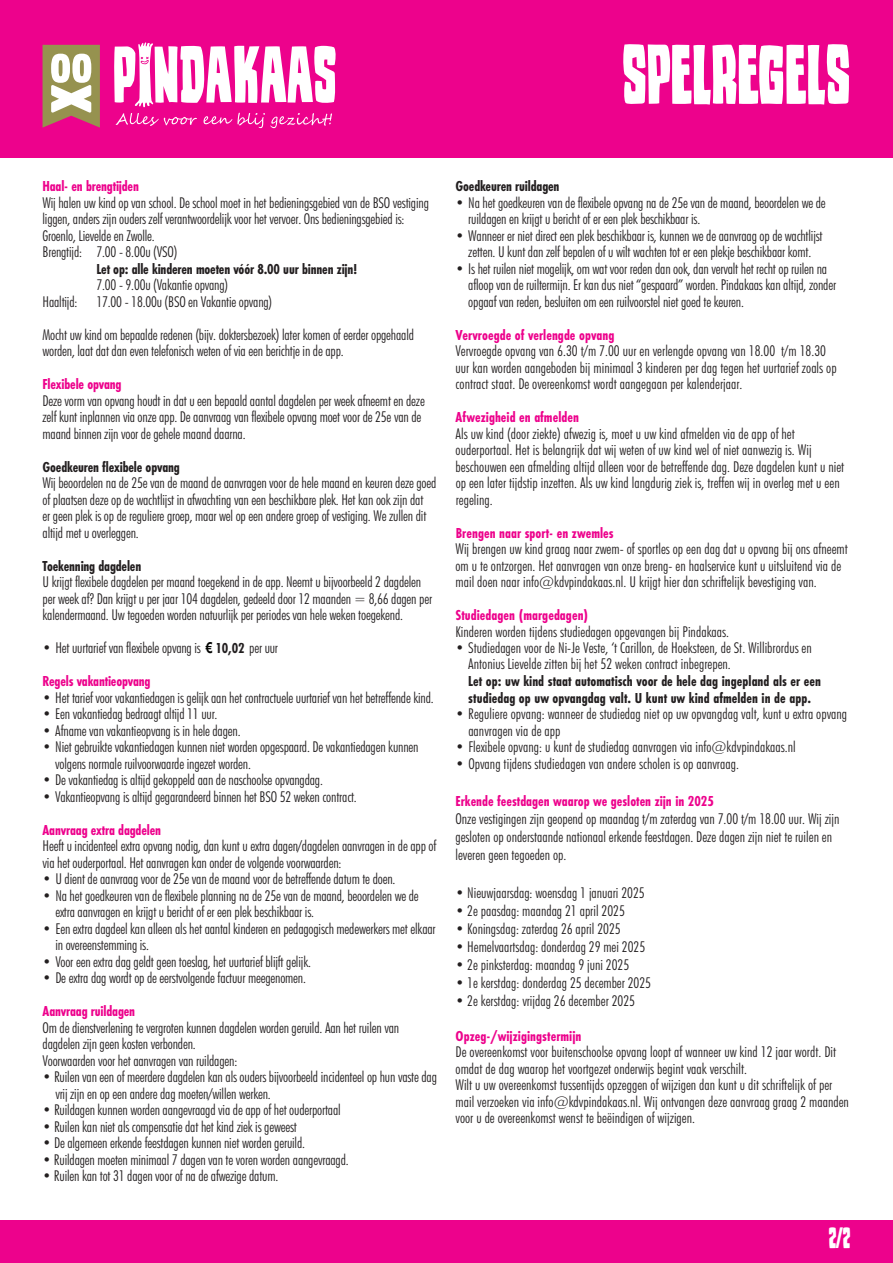
<style>
.page{position:relative;width:893px;height:1263px;background:#fff}
.page>*{position:absolute;margin:0;border:0;box-sizing:border-box;transform-origin:0 0}
.t1{font:89.7px "Wood Stamp";letter-spacing:-.02em;color:#fff}
.t2{font:31.5px "Wood Stamp";color:#fff}
.t3{font:300 condensed 15px/16.5px "Futura BT";letter-spacing:-.01em;color:#231f20}
.t4{font:700 15px "Futura PT Cond";color:#ed028c}
.t5{font:700 15px/16.5px "Futura PT Cond";letter-spacing:-.01em;color:#231f20}
.s1{font-family:"Arial Narrow";font-weight:700;font-stretch:normal;color:#040503}
.s2{font-family:"Futura PT Cond";font-weight:700;font-stretch:normal}
</style>
<div class="page">
<div style="left:0;top:1220px;width:893px;height:43px;background:#ed028c"></div>
<div style="left:0;top:0;width:893px;height:157px;background:#ed028c"></div>
<svg style="left:43px;top:45px;width:57px;height:83px;background:#bfab8e"></svg>
<svg style="left:114px;top:42px;width:222px;height:86px"></svg>
<h1 class="t1" style="left:621px;top:28px;width:232px">SPELREGELS</h1>
<p class="t4" style="left:43px;top:177px;width:98px">Haal- en brengtijden</p>
<p class="t3" style="left:43px;top:194px;width:388px">Wij halen uw kind op van school. De school moet in het bedieningsgebied van de BSO vestiging liggen, anders zijn ouders zelf verantwoordelijk voor het vervoer. Ons bedieningsgebied is:<br>Groenlo, Lievelde en Zwolle.<br>Brengtijd: 7.00 - 8.00u (VSO)</p>
<p class="t5" style="left:97px;top:260px;width:263px">Let op: alle kinderen moeten vóór 8.00 uur binnen zijn!</p>
<p class="t3" style="left:97px;top:276px;width:133px">7.00 - 9.00u (Vakantie opvang)</p>
<p class="t3" style="left:43px;top:293px;width:36px">Haaltijd:</p>
<p class="t3" style="left:97px;top:293px;width:177px">17.00 - 18.00u (BSO en Vakantie opvang)</p>
<p class="t3" style="left:43px;top:326px;width:373px">Mocht uw kind om bepaalde redenen (bijv. doktersbezoek) later komen of eerder opgehaald worden, laat dat dan even telefonisch weten of via een berichtje in de app.</p>
<p class="t4" style="left:43px;top:375px;width:81px">Flexibele opvang</p>
<p class="t3" style="left:43px;top:392px;width:384px">Deze vorm van opvang houdt in dat u een bepaald aantal dagdelen per week afneemt en deze zelf kunt inplannen via onze app. De aanvraag van flexibele opvang moet voor de 25e van de maand binnen zijn voor de gehele maand daarna.</p>
<p class="t5" style="left:43px;top:458px;width:139px">Goedkeuren flexibele opvang</p>
<p class="t3" style="left:43px;top:474px;width:395px">Wij beoordelen na de 25e van de maand de aanvragen voor de hele maand en keuren deze goed of plaatsen deze op de wachtlijst in afwachting van een beschikbare plek. Het kan ook zijn dat<br>er geen plek is op de reguliere groep, maar wel op een andere groep of vestiging. We zullen dit altijd met u overleggen.</p>
<p class="t5" style="left:43px;top:557px;width:100px">Toekenning dagdelen</p>
<p class="t3" style="left:43px;top:573px;width:391px">U krijgt flexibele dagdelen per maand toegekend in de app. Neemt u bijvoorbeeld 2 dagdelen per week af? Dan krijgt u per jaar 104 dagdelen, gedeeld door 12 maanden = 8,66 dagen per kalendermaand. Uw tegoeden worden natuurlijk per periodes van hele weken toegekend.</p>
<p class="t3" style="left:43px;top:639px;width:237px">• Het uurtarief van flexibele opvang is <span class="s1">€</span> <span class="s2">10,02</span> per uur</p>
<p class="t4" style="left:43px;top:672px;width:110px">Regels vakantieopvang</p>
<p class="t3" style="left:43px;top:689px;width:393px">• Het tarief voor vakantiedagen is gelijk aan het contractuele uurtarief van het betreffende kind.</p>
<p class="t3" style="left:43px;top:705px;width:177px">• Een vakantiedag bedraagt altijd 11 uur.</p>
<p class="t3" style="left:43px;top:722px;width:200px">• Afname van vakantieopvang is in hele dagen.</p>
<p class="t3" style="left:55px;top:738px;width:365px;text-indent:-13px">• Niet gebruikte vakantiedagen kunnen niet worden opgespaard. De vakantiedagen kunnen volgens normale ruilvoorwaarde ingezet worden.</p>
<p class="t3" style="left:43px;top:771px;width:282px">• De vakantiedag is altijd gekoppeld aan de naschoolse opvangdag.</p>
<p class="t3" style="left:43px;top:788px;width:316px">• Vakantieopvang is altijd gegarandeerd binnen het BSO 52 weken contract.</p>
<p class="t4" style="left:43px;top:821px;width:120px">Aanvraag extra dagdelen</p>
<p class="t3" style="left:43px;top:837px;width:395px">Heeft u incidenteel extra opvang nodig, dan kunt u extra dagen/dagdelen aanvragen in de app of via het ouderportaal. Het aanvragen kan onder de volgende voorwaarden:</p>
<p class="t3" style="left:43px;top:870px;width:354px">• U dient de aanvraag voor de 25e van de maand voor de betreffende datum te doen.</p>
<p class="t3" style="left:55px;top:887px;width:365px;text-indent:-13px">• Na het goedkeuren van de flexibele planning na de 25e van de maand, beoordelen we de extra aanvragen en krijgt u bericht of er een plek beschikbaar is.</p>
<p class="t3" style="left:55px;top:920px;width:382px;text-indent:-13px">• Een extra dagdeel kan alleen als het aantal kinderen en pedagogisch medewerkers met elkaar in overeenstemming is.</p>
<p class="t3" style="left:43px;top:953px;width:270px">• Voor een extra dag geldt geen toeslag, het uurtarief blijft gelijk.</p>
<p class="t3" style="left:43px;top:969px;width:265px">• De extra dag wordt op de eerstvolgende factuur meegenomen.</p>
<p class="t4" style="left:43px;top:1002px;width:94px">Aanvraag ruildagen</p>
<p class="t3" style="left:43px;top:1019px;width:358px">Om de dienstverlening te vergroten kunnen dagdelen worden geruild. Aan het ruilen van dagdelen zijn geen kosten verbonden.<br>Voorwaarden voor het aanvragen van ruildagen:</p>
<p class="t3" style="left:55px;top:1068px;width:383px;text-indent:-13px">• Ruilen van een of meerdere dagdelen kan als ouders bijvoorbeeld incidenteel op hun vaste dag vrij zijn en op een andere dag moeten/willen werken.</p>
<p class="t3" style="left:43px;top:1101px;width:300px">• Ruildagen kunnen worden aangevraagd via de app of het ouderportaal</p>
<p class="t3" style="left:43px;top:1118px;width:256px">• Ruilen kan niet als compensatie dat het kind ziek is geweest</p>
<p class="t3" style="left:43px;top:1134px;width:264px">• De algemeen erkende feestdagen kunnen niet worden geruild.</p>
<p class="t3" style="left:43px;top:1151px;width:308px">• Ruildagen moeten minimaal 7 dagen van te voren worden aangevraagd.</p>
<p class="t3" style="left:43px;top:1167px;width:237px">• Ruilen kan tot 31 dagen voor of na de afwezige datum.</p>
<p class="t5" style="left:455px;top:178px;width:106px">Goedkeuren ruildagen</p>
<p class="t3" style="left:468px;top:194px;width:359px;text-indent:-13px">• Na het goedkeuren van de flexibele opvang na de 25e van de maand, beoordelen we de ruildagen en krijgt u bericht of er een plek beschikbaar is.</p>
<p class="t3" style="left:456px;top:227px;width:369px;text-align:center">• Wanneer er niet direct een plek beschikbaar is, kunnen we de aanvraag op de wachtlijst zetten. U kunt dan zelf bepalen of u wilt wachten tot er een plekje beschikbaar komt.</p>
<p class="t3" style="left:468px;top:260px;width:369px;text-indent:-13px">• Is het ruilen niet mogelijk, om wat voor reden dan ook, dan vervalt het recht op ruilen na afloop van de ruiltermijn. Er kan dus niet “gespaard” worden. Pindakaas kan altijd, zonder opgaaf van reden, besluiten om een ruilvoorstel niet goed te keuren.</p>
<p class="t4" style="left:456px;top:326px;width:160px">Vervroegde of verlengde opvang</p>
<p class="t3" style="left:456px;top:342px;width:383px">Vervroegde opvang van 6.30 t/m 7.00 uur en verlengde opvang van 18.00 t/m 18.30 uur kan worden aangeboden bij minimaal 3 kinderen per dag tegen het uurtarief zoals op contract staat. De overeenkomst wordt aangegaan per kalenderjaar.</p>
<p class="t4" style="left:456px;top:408px;width:125px">Afwezigheid en afmelden</p>
<p class="t3" style="left:456px;top:425px;width:390px">Als uw kind (door ziekte) afwezig is, moet u uw kind afmelden via de app of het ouderportaal. Het is belangrijk dat wij weten of uw kind wel of niet aanwezig is. Wij beschouwen een afmelding altijd alleen voor de betreffende dag. Deze dagdelen kunt u niet op een later tijdstip inzetten. Als uw kind langdurig ziek is, treffen wij in overleg met u een regeling.</p>
<p class="t4" style="left:456px;top:524px;width:159px">Brengen naar sport- en zwemles</p>
<p class="t3" style="left:455px;top:540px;width:394px">Wij brengen uw kind graag naar zwem- of sportles op een dag dat u opvang bij ons afneemt om u te ontzorgen. Het aanvragen van onze breng- en haalservice kunt u uitsluitend via de mail doen naar info@kdvpindakaas.nl. U krijgt hier dan schriftelijk bevestiging van.</p>
<p class="t4" style="left:455px;top:606px;width:134px">Studiedagen (margedagen)</p>
<p class="t3" style="left:455px;top:623px;width:275px">Kinderen worden tijdens studiedagen opgevangen bij Pindakaas.</p>
<p class="t3" style="left:468px;top:639px;width:345px;text-indent:-13px">• Studiedagen voor de Ni-Je Veste, ‘t Carillon, de Hoeksteen, de St. Willibrordus en<br>Antonius Lievelde zitten bij het 52 weken contract inbegrepen.</p>
<p class="t5" style="left:468px;top:673px;width:354px">Let op: uw kind staat automatisch voor de hele dag ingepland als er een studiedag op uw opvangdag valt. U kunt uw kind afmelden in de app.</p>
<p class="t3" style="left:468px;top:705px;width:380px;text-indent:-13px">• Reguliere opvang: wanneer de studiedag niet op uw opvangdag valt, kunt u extra opvang aanvragen via de app</p>
<p class="t3" style="left:456px;top:738px;width:342px">• Flexibele opvang: u kunt de studiedag aanvragen via info@kdvpindakaas.nl</p>
<p class="t3" style="left:456px;top:755px;width:285px">• Opvang tijdens studiedagen van andere scholen is op aanvraag.</p>
<p class="t4" style="left:455px;top:792px;width:260px">Erkende feestdagen waarop we gesloten zijn in 2025</p>
<p class="t3" style="left:455px;top:809px;width:385px;line-height:18px">Onze vestigingen zijn geopend op maandag t/m zaterdag van 7.00 t/m 18.00 uur. Wij zijn gesloten op onderstaande nationaal erkende feestdagen. Deze dagen zijn niet te ruilen en leveren geen tegoeden op.</p>
<p class="t3" style="left:455px;top:884px;width:191px">• Nieuwjaarsdag: woensdag 1 januari 2025</p>
<p class="t3" style="left:455px;top:902px;width:171px">• 2e paasdag: maandag 21 april 2025</p>
<p class="t3" style="left:455px;top:920px;width:167px">• Koningsdag: zaterdag 26 april 2025</p>
<p class="t3" style="left:455px;top:938px;width:191px">• Hemelvaartsdag: donderdag 29 mei 2025</p>
<p class="t3" style="left:455px;top:956px;width:175px">• 2e pinksterdag: maandag 9 juni 2025</p>
<p class="t3" style="left:455px;top:974px;width:197px">• 1e kerstdag: donderdag 25 december 2025</p>
<p class="t3" style="left:455px;top:992px;width:181px">• 2e kerstdag: vrijdag 26 december 2025</p>
<p class="t4" style="left:456px;top:1027px;width:127px">Opzeg-/wijzigingstermijn</p>
<p class="t3" style="left:455px;top:1043px;width:395px">De overeenkomst voor buitenschoolse opvang loopt af wanneer uw kind 12 jaar wordt. Dit omdat de dag waarop het voortgezet onderwijs begint vaak verschilt.<br>Wilt u uw overeenkomst tussentijds opzeggen of wijzigen dan kunt u dit schriftelijk of per mail verzoeken via info@kdvpindakaas.nl. Wij ontvangen deze aanvraag graag 2 maanden voor u de overeenkomst wenst te beëindigen of wijzigen.</p>
<h2 class="t2" style="left:828px;top:1221px;width:24px">2/2</h2>
</div>
